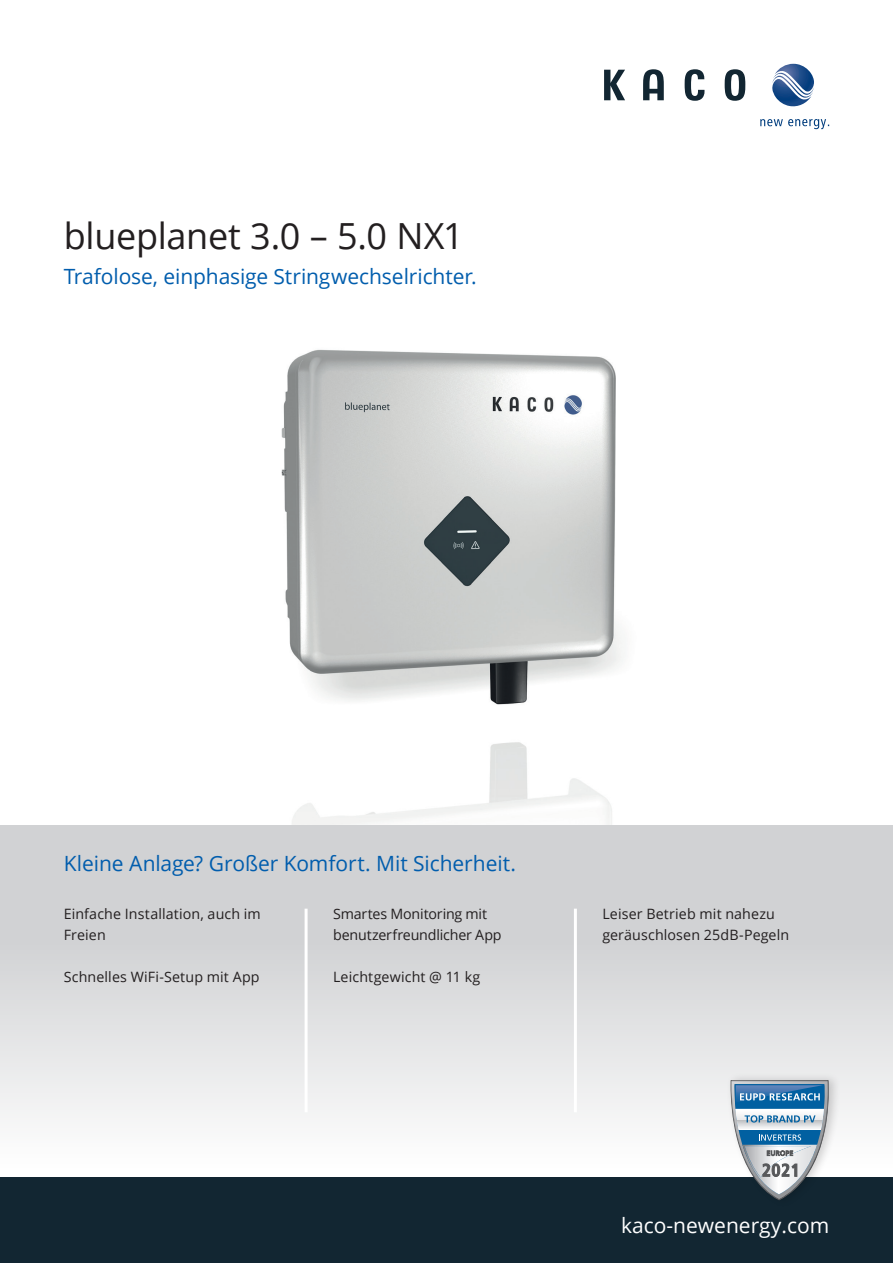
<style>
.page{position:relative;width:893px;height:1263px;background:#fff}
.page>*{position:absolute;margin:0;border:0;box-sizing:border-box;transform-origin:0 0}
.t1{font:36px "Open Sans";letter-spacing:-.01em;color:#231f20}
.t2{font:21px "Open Sans";letter-spacing:-.005em;color:#015dad}
.t3{font:21px "Open Sans";color:#fff}
.t4{font:14.25px/21px "Open Sans";letter-spacing:.005em;color:#231f20}
</style>
<div class="page">
<img style="left:281px;top:349px;width:342px;height:476px">
<svg style="left:604px;top:69px;width:141px;height:32px"></svg>
<svg style="left:772px;top:64px;width:42px;height:43px"></svg>
<svg style="left:760px;top:119px;width:69px;height:10px"></svg>
<svg style="left:0;top:825px;width:893px;height:438px"></svg>
<div style="left:726px;top:1072px;width:116px;height:136px;background:#231f20;opacity:.2"></div>
<svg style="left:730px;top:1080px;width:99px;height:120px"></svg>
<hr style="left:305px;top:909px;width:3px;height:203px;background:#fff">
<hr style="left:574px;top:909px;width:3px;height:203px;background:#fff">
<h1 class="t1" style="left:64px;top:211px;width:401px">blueplanet 3.0 – 5.0 NX1</h1>
<h2 class="t2" style="left:64px;top:262px;width:414px">Trafolose, einphasige Stringwechselrichter.</h2>
<h2 class="t2" style="left:64px;top:849px;width:454px">Kleine Anlage? Großer Komfort. Mit Sicherheit.</h2>
<p class="t4" style="left:64px;top:903px;width:199px">Einfache Installation, auch im<br>Freien</p>
<p class="t4" style="left:64px;top:966px;width:197px">Schnelles WiFi-Setup mit App</p>
<p class="t4" style="left:333px;top:903px;width:170px">Smartes Monitoring mit benutzerfreundlicher App</p>
<p class="t4" style="left:333px;top:966px;width:149px">Leichtgewicht @ 11 kg</p>
<p class="t4" style="left:602px;top:903px;width:188px">Leiser Betrieb mit nahezu geräuschlosen 25dB-Pegeln</p>
<h2 class="t3" style="left:621px;top:1211px;width:210px">kaco-newenergy.com</h2>
</div>
